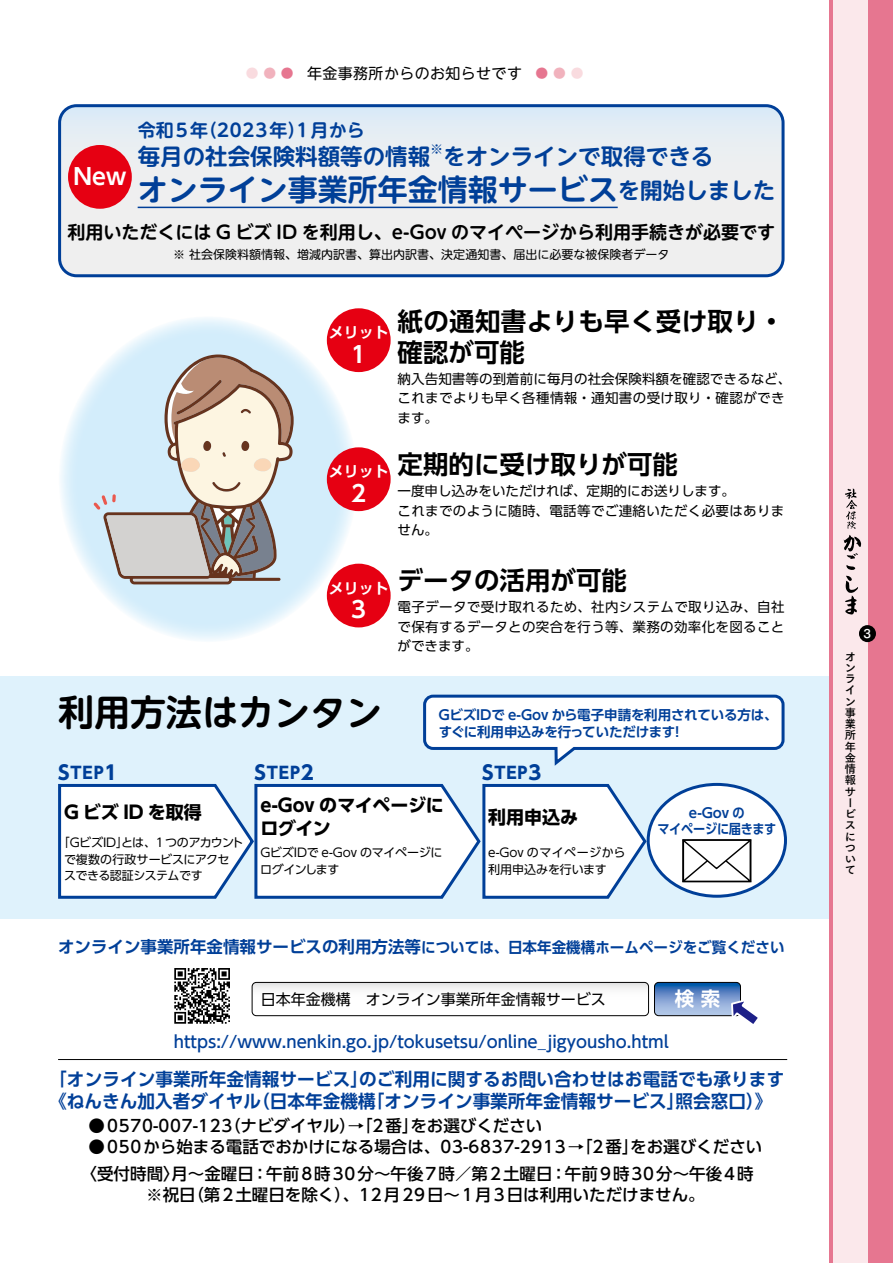
<style>
.page{position:relative;width:893px;height:1263px;background:#fff}
.page>*{position:absolute;margin:0;border:0;box-sizing:border-box;transform-origin:0 0}
.t1{font:700 36px "UD Shin M Go Pr 6 De";color:#000}
.t2{font:700 30px "UD Shin M Go Pr 6 De";color:#003f98}
.t3{font:700 25.5px/31.5px "UD Shin Go Pr 6 De";color:#000}
.t4{font:700 22.5px "UD Shin M Go Pr 6 De";color:#003f98}
.t5{font:700 22.5px "UD Shin Go Pr 6 De";color:#fff}
.t6{font:700 19.5px "UD Shin Go Pr 6 De";color:#fff}
.t7{font:700 18px/22.5px "UD Shin Go Pr 6 De";letter-spacing:.005em;color:#003f98}
.t8{font:700 18px "UD Shin M Go Pr 6 De";color:#000}
.t9{font:700 18px/22.5px "UD Shin Go Pr 6";color:#000}
.t10{font:700 18px "UD Shin M Go Pr 6 De";letter-spacing:.05em;color:#003f98}
.t11{font:500 16.5px/26.5px "UD Shin Go Pr 6";color:#000;text-align:center}
.t12{font:500 16.5px "UD Shin Go Pr 6";color:#003f98}
.t13{font:700 16.5px "UD Shin Go Pr 6";letter-spacing:.05em;color:#003f98}
.t14{font:700 15px "UD Shin Go Pr 6 De";color:#003f98}
.t15{font:15px "UD Shin Go Pr 6";color:#000}
.t16{font:15px "UD Shin M Go Pr 6";letter-spacing:.025em;color:#000}
.t17{font:700 15px "UD Shin Go Pr 6 De";color:#fff}
.t18{font:13.5px/19.5px "UD Shin Go Pr 6";letter-spacing:.025em;color:#000}
.t19{font:700 13.5px/16.5px "UD Shin Go Pr 6 De";letter-spacing:-.015em;color:#003f98;text-align:center}
.t20{font:13.5px/19.5px "UD Shin Go Pr 6";letter-spacing:.005em;color:#000}
.t21{font:700 13.05px "UD Shin M Go Pr 6 De";color:#003f98}
.t22{font:12px/16.5px "UD Shin Go Pr 6";letter-spacing:-.03em;color:#000}
.t23{font:12px "UD Shin M Go Pr 6";color:#000}
.t24{font:12px/16.5px "UD Shin Go Pr 6";color:#000}
.t25{font:12px "Tsuku Go Pro B";color:#fff}
.t26{font:11.25px/11.2px "Tsuku Go Pro B";color:#000}
.s1{font-size:12.75px;color:#f9dbdf}
.s2{font-size:12.75px;color:#f1b2bd}
.s3{font-size:12.75px;color:#e67690}
.s4{font-size:22.5px}
.s5{font-size:19.5px}
.s6{font-size:16.5px}
</style>
<div class="page">
<div style="left:0;top:676px;width:829px;height:242px;background:#dff2fc"></div>
<svg style="left:62px;top:108px;width:721px;height:168px"></svg>
<div style="left:58px;top:104px;width:726px;height:173px;border:3px solid #003f98;border-radius:17px"></div>
<hr style="left:58px;top:1059px;width:729px;height:1px;background:#000">
<svg style="left:58px;top:783px;width:590px;height:116px;background:#e8eff6"></svg>
<div style="left:648px;top:784px;width:137px;height:112px;background:#fff;border-radius:50%"></div>
<div style="left:647px;top:783px;width:140px;height:115px;border:3px solid #003f98;border-radius:50%"></div>
<svg style="left:423px;top:694px;width:362px;height:72px"></svg>
<svg style="left:59px;top:316px;width:298px;height:326px;background:#dbeffb"></svg>
<div style="left:829px;top:0;width:64px;height:1263px;background:#e67690"></div>
<div style="left:833px;top:0;width:34px;height:1263px;background:#fbe8eb"></div>
<svg style="left:845px;top:489px;width:12px;height:40px"></svg>
<svg style="left:845px;top:576px;width:13px;height:38px"></svg>
<svg style="left:844px;top:535px;width:17px;height:24px"></svg>
<svg style="left:846px;top:565px;width:9px;height:5px"></svg>
<div style="left:859px;top:625px;width:17px;height:17px;background:#000;border-radius:50%"></div>
<div style="left:68px;top:145px;width:64px;height:64px;background:#e60012;border-radius:50%"></div>
<div style="left:327px;top:308px;width:64px;height:64px;background:#e60012;border-radius:50%"></div>
<div style="left:327px;top:447px;width:64px;height:64px;background:#e60012;border-radius:50%"></div>
<div style="left:327px;top:564px;width:64px;height:63px;background:#e60012;border-radius:50%"></div>
<hr style="left:138px;top:207px;width:480px;height:1px;background:#003f98">
<svg style="left:252px;top:982px;width:506px;height:42px"></svg>
<svg style="left:94px;top:354px;width:200px;height:230px;background:#c8c8c5"></svg>
<svg style="left:682px;top:839px;width:69px;height:43px"></svg>
<svg style="left:174px;top:968px;width:56px;height:56px"></svg>
<p class="t16" style="left:246px;top:61px;width:339px"><span class="s1">●</span> <span class="s2">●</span> <span class="s3">●</span> 年金事務所からのお知らせです <span class="s3">●</span> <span class="s2">●</span> <span class="s1">●</span></p>
<h3 class="t5" style="left:74px;top:159px;width:54px">New</h3>
<p class="t10" style="left:138px;top:115px;width:228px">令和5年（2023年）1月から</p>
<h3 class="t4" style="left:138px;top:137px;width:294px">毎月の社会保険料額等の情報</h3>
<p class="t21" style="left:430px;top:138px;width:15px">※</p>
<h3 class="t4" style="left:443px;top:137px;width:271px">をオンラインで取得できる</h3>
<h2 class="t2" style="left:138px;top:164px;width:639px">オンライン事業所年金情報サービス<span class="s4">を開始しました</span></h2>
<p class="t8" style="left:67px;top:216px;width:709px">利用いただくには G ビズ ID を利用し、e-Gov のマイページから利用手続きが必要です</p>
<p class="t23" style="left:173px;top:245px;width:497px">※ 社会保険料額情報、増減内訳書、算出内訳書、決定通知書、届出に必要な被保険者データ</p>
<p class="t17" style="left:329px;top:320px;width:61px">メリット</p>
<h3 class="t5" style="left:351px;top:336px;width:16px">1</h3>
<h3 class="t3" style="left:398px;top:304px;width:388px">紙の通知書よりも早く受け取り・確認が可能</h3>
<p class="t20" style="left:398px;top:369px;width:395px">納入告知書等の到着前に毎月の社会保険料額を確認できるなど、これまでよりも早く各種情報・通知書の受け取り・確認ができます。</p>
<p class="t17" style="left:329px;top:459px;width:61px">メリット</p>
<h3 class="t5" style="left:351px;top:475px;width:16px">2</h3>
<h3 class="t3" style="left:398px;top:448px;width:282px">定期的に受け取りが可能</h3>
<p class="t18" style="left:398px;top:481px;width:388px">一度申し込みをいただければ、定期的にお送りします。<br>これまでのように随時、電話等でご連絡いただく必要はありません。</p>
<p class="t17" style="left:329px;top:576px;width:61px">メリット</p>
<h3 class="t5" style="left:351px;top:591px;width:16px">3</h3>
<h3 class="t3" style="left:398px;top:564px;width:231px">データの活用が可能</h3>
<p class="t18" style="left:398px;top:597px;width:388px;text-align:justify">電子データで受け取れるため、社内システムで取り込み、自社で保有するデータとの突合を行う等、業務の効率化を図ることができます。</p>
<h1 class="t1" style="left:58px;top:682px;width:325px">利用方法はカンタン</h1>
<p class="t19" style="left:438px;top:707px;width:342px;text-align:left">ＧビズＩＤで e-Gov から電子申請を利用されている方は、すぐに利用申込みを行っていただけます！</p>
<p class="t13" style="left:58px;top:759px;width:61px"><span class="s5">S</span>TEP<span class="s5">1</span></p>
<p class="t13" style="left:254px;top:759px;width:61px"><span class="s5">S</span>TEP<span class="s5">2</span></p>
<p class="t13" style="left:482px;top:759px;width:61px"><span class="s5">S</span>TEP<span class="s5">3</span></p>
<p class="t9" style="left:64px;top:800px;width:139px">G ビズ ID を取得</p>
<p class="t9" style="left:260px;top:794px;width:185px">e-Gov のマイページにログイン</p>
<p class="t9" style="left:488px;top:805px;width:91px">利用申込み</p>
<p class="t22" style="left:64px;top:834px;width:181px;text-indent:-6px">「ＧビズＩＤ」とは、1 つのアカウントで複数の行政サービスにアクセスできる認証システムです</p>
<p class="t22" style="left:260px;top:844px;width:184px">ＧビズＩＤで e-Gov のマイページにログインします</p>
<p class="t24" style="left:488px;top:844px;width:139px">e-Gov のマイページから利用申込みを行います</p>
<p class="t19" style="left:657px;top:804px;width:120px">e-Gov の<br>マイページに届きます</p>
<p class="t14" style="left:58px;top:935px;width:728px"><span class="s6">オンライン事業所年金情報サービスの利用方法等</span>については、日本年金機構ホームページをご覧ください</p>
<p class="t15" style="left:261px;top:987px;width:346px">日本年金機構　オンライン事業所年金情報サービス</p>
<p class="t6" style="left:675px;top:983px;width:47px">検 索</p>
<p class="t12" style="left:174px;top:1028px;width:496px">https://www.nenkin.go.jp/tokusetsu/online_jigyousho.html</p>
<p class="t7" style="left:49px;top:1067px;width:736px">「オンライン事業所年金情報サービス」のご利用に関するお問い合わせはお電話でも承ります《ねんきん加入者ダイヤル（日本年金機構「オンライン事業所年金情報サービス」照会窓口）》</p>
<p class="t11" style="left:88px;top:1112px;width:455px">●0570-007-123（ナビダイヤル）→「2番」をお選びください</p>
<p class="t11" style="left:81px;top:1133px;width:683px">●050から始まる電話でおかけになる場合は、03-6837-2913→「2番」をお選びください〈受付時間〉月～金曜日：午前8時30分～午後7時／第2土曜日：午前9時30分～午後4時</p>
<p class="t11" style="left:146px;top:1181px;width:560px">※祝日（第2土曜日を除く）、12月29日～1月3日は利用いただけません。</p>
<p class="t26" style="left:845px;top:649px;width:13px">オンライン事業所年金情報サービスについて</p>
<p class="t25" style="left:864px;top:623px;width:9px">3</p>
</div>
